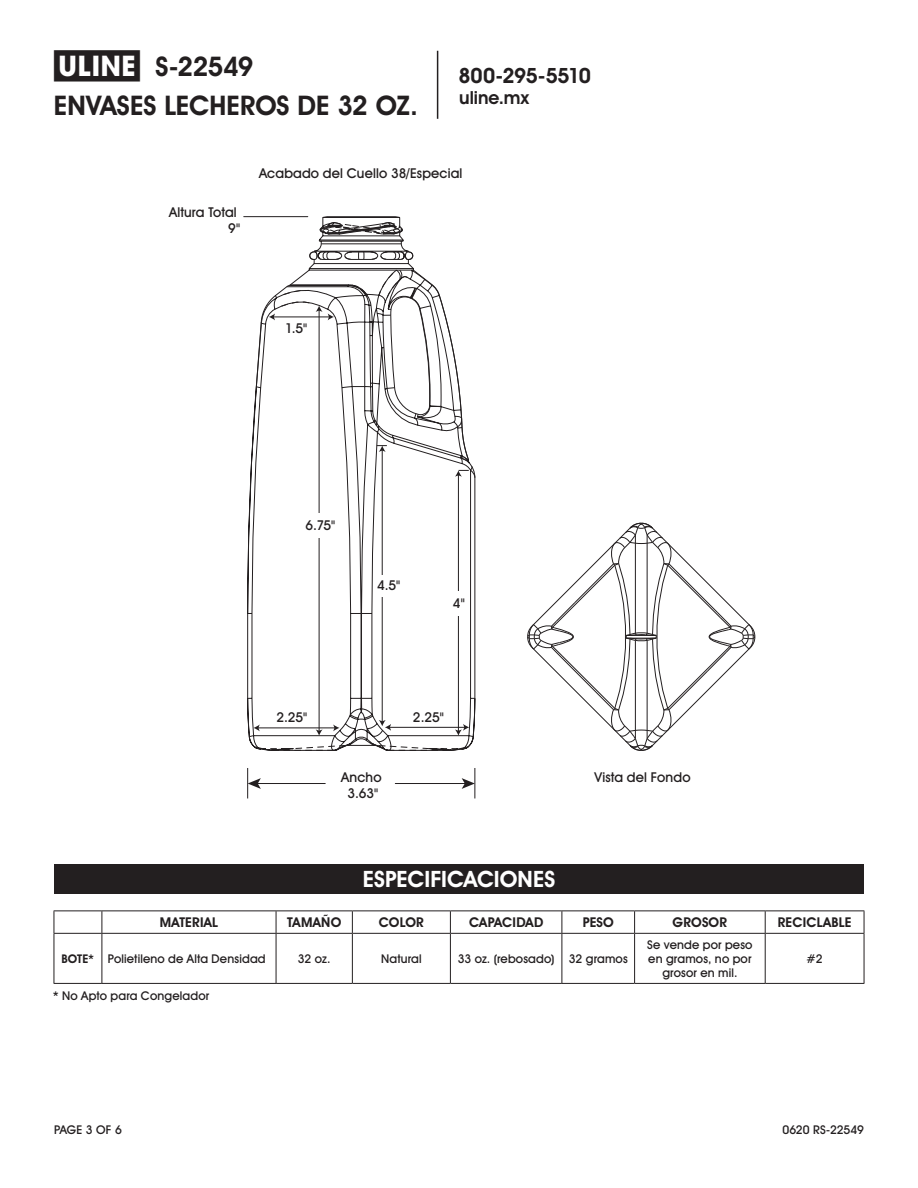
<style>
.page{position:relative;width:918px;height:1188px;background:#fff}
.page>*{position:absolute;margin:0;border:0;box-sizing:border-box;transform-origin:0 0}
.t1{font:700 27px/38.7px "Uline Two Knine";letter-spacing:-.005em;color:#231f20}
.t2{font:700 22.5px "Uline Two Knine";color:#fff}
.t3{font:700 21px "Uline Two Knine";letter-spacing:-.02em;color:#231f20}
.t4{font:700 18px "Uline Two Knine";color:#231f20}
.t5{font:13.5px/16.2px "Uline Two Knine";letter-spacing:.01em;color:#231f20;text-align:right}
.t6{font:700 13.5px "Uline Two Knine";letter-spacing:.015em;color:#231f20}
.t7{font:12px/14.4px "Uline Two Knine";letter-spacing:.015em;color:#231f20;text-align:center}
.s1{font-size:28.5px}
.s2{font-weight:700}
</style>
<div class="page">
<hr style="left:437px;top:51px;width:1px;height:68px;background:#231f20">
<hr style="left:244px;top:216px;width:64px;height:1px;background:#231f20">
<hr style="left:257px;top:783px;width:68px;height:1px;background:#231f20">
<svg style="left:248px;top:778px;width:13px;height:11px"></svg>
<hr style="left:395px;top:783px;width:70px;height:1px;background:#231f20">
<svg style="left:462px;top:778px;width:12px;height:11px"></svg>
<hr style="left:247px;top:768px;width:1px;height:30px;background:#231f20">
<hr style="left:474px;top:768px;width:1px;height:30px;background:#231f20">
<svg style="left:247px;top:216px;width:229px;height:535px"></svg>
<svg style="left:527px;top:522px;width:229px;height:229px"></svg>
<hr style="left:382px;top:450px;width:1px;height:272px;background:#231f20">
<hr style="left:319px;top:310px;width:1px;height:421px;background:#231f20">
<svg style="left:316px;top:729px;width:7px;height:7px"></svg>
<div style="left:375px;top:575px;width:30px;height:22px;background:#fff"></div>
<svg style="left:377px;top:445px;width:10px;height:7px"></svg>
<hr style="left:258px;top:728px;width:77px;height:1px;background:#231f20">
<svg style="left:253px;top:724px;width:7px;height:7px"></svg>
<svg style="left:333px;top:724px;width:6px;height:7px"></svg>
<hr style="left:389px;top:727px;width:76px;height:1px;background:#231f20">
<svg style="left:379px;top:720px;width:12px;height:11px"></svg>
<hr style="left:273px;top:317px;width:57px;height:1px;background:#231f20">
<svg style="left:269px;top:313px;width:6px;height:7px"></svg>
<svg style="left:316px;top:306px;width:18px;height:14px"></svg>
<div style="left:301px;top:513px;width:34px;height:25px;background:#fff"></div>
<hr style="left:458px;top:475px;width:1px;height:256px;background:#231f20">
<svg style="left:455px;top:724px;width:14px;height:12px"></svg>
<svg style="left:455px;top:470px;width:14px;height:7px"></svg>
<div style="left:438px;top:591px;width:28px;height:24px;background:#fff"></div>
<div style="left:54px;top:864px;width:810px;height:30px;background:#231f20"></div>
<hr style="left:54px;top:910px;width:48px;height:1px;background:#231f20">
<svg style="left:54px;top:911px;width:1px;height:22px"></svg>
<hr style="left:102px;top:910px;width:174px;height:1px;background:#231f20">
<svg style="left:102px;top:911px;width:1px;height:22px"></svg>
<hr style="left:276px;top:910px;width:76px;height:1px;background:#231f20">
<svg style="left:276px;top:911px;width:1px;height:22px"></svg>
<hr style="left:352px;top:910px;width:98px;height:1px;background:#231f20">
<svg style="left:352px;top:911px;width:1px;height:22px"></svg>
<hr style="left:450px;top:910px;width:112px;height:1px;background:#231f20">
<svg style="left:450px;top:911px;width:1px;height:22px"></svg>
<hr style="left:562px;top:910px;width:73px;height:1px;background:#231f20">
<svg style="left:562px;top:911px;width:1px;height:22px"></svg>
<hr style="left:635px;top:910px;width:130px;height:1px;background:#231f20">
<svg style="left:634px;top:911px;width:1px;height:22px"></svg>
<hr style="left:765px;top:910px;width:99px;height:1px;background:#231f20">
<svg style="left:765px;top:911px;width:1px;height:22px"></svg>
<svg style="left:864px;top:911px;width:1px;height:22px"></svg>
<hr style="left:54px;top:934px;width:1px;height:49px;background:#231f20">
<hr style="left:102px;top:934px;width:1px;height:49px;background:#231f20">
<hr style="left:276px;top:934px;width:1px;height:49px;background:#231f20">
<hr style="left:352px;top:934px;width:1px;height:49px;background:#231f20">
<hr style="left:450px;top:934px;width:1px;height:49px;background:#231f20">
<hr style="left:562px;top:934px;width:1px;height:49px;background:#231f20">
<hr style="left:634px;top:934px;width:1px;height:49px;background:#231f20">
<hr style="left:765px;top:934px;width:1px;height:49px;background:#231f20">
<hr style="left:864px;top:934px;width:1px;height:49px;background:#231f20">
<hr style="left:54px;top:983px;width:48px;height:1px;background:#231f20">
<hr style="left:102px;top:983px;width:174px;height:1px;background:#231f20">
<hr style="left:276px;top:983px;width:76px;height:1px;background:#231f20">
<hr style="left:352px;top:983px;width:98px;height:1px;background:#231f20">
<hr style="left:450px;top:983px;width:112px;height:1px;background:#231f20">
<hr style="left:562px;top:983px;width:73px;height:1px;background:#231f20">
<hr style="left:635px;top:983px;width:130px;height:1px;background:#231f20">
<hr style="left:765px;top:983px;width:99px;height:1px;background:#231f20">
<hr style="left:54px;top:933px;width:48px;height:1px;background:#231f20">
<hr style="left:102px;top:933px;width:174px;height:1px;background:#231f20">
<hr style="left:276px;top:933px;width:76px;height:1px;background:#231f20">
<hr style="left:352px;top:933px;width:98px;height:1px;background:#231f20">
<hr style="left:450px;top:933px;width:112px;height:1px;background:#231f20">
<hr style="left:562px;top:933px;width:73px;height:1px;background:#231f20">
<hr style="left:635px;top:933px;width:130px;height:1px;background:#231f20">
<hr style="left:765px;top:933px;width:99px;height:1px;background:#231f20">
<h1 class="t1" style="left:54px;top:47px;width:365px"><span class="s1">π</span> S-22549<br>ENVASES LECHEROS DE 32 OZ.</h1>
<h3 class="t3" style="left:459px;top:63px;width:134px">800-295-5510</h3>
<h3 class="t4" style="left:459px;top:86px;width:71px">uline.mx</h3>
<p class="t5" style="left:169px;top:204px;width:73px">Altura Total<br>9"</p>
<p class="t5" style="left:259px;top:165px;width:205px">Acabado del Cuello 38/Especial</p>
<p class="t5" style="left:285px;top:320px;width:24px">1.5"</p>
<p class="t5" style="left:306px;top:517px;width:31px">6.75"</p>
<p class="t5" style="left:377px;top:577px;width:25px">4.5"</p>
<p class="t5" style="left:453px;top:595px;width:13px">4"</p>
<p class="t5" style="left:276px;top:709px;width:32px">2.25"</p>
<p class="t5" style="left:413px;top:709px;width:32px">2.25"</p>
<p class="t5" style="left:341px;top:769px;width:42px;text-align:center">Ancho<br>3.63"</p>
<p class="t5" style="left:594px;top:769px;width:98px">Vista del Fondo</p>
<h2 class="t2" style="left:363px;top:866px;width:194px">ESPECIFICACIONES</h2>
<p class="t6" style="left:160px;top:914px;width:60px">MATERIAL</p>
<p class="t6" style="left:287px;top:914px;width:56px">TAMAÑO</p>
<p class="t6" style="left:379px;top:914px;width:47px">COLOR</p>
<p class="t6" style="left:469px;top:914px;width:76px">CAPACIDAD</p>
<p class="t6" style="left:583px;top:914px;width:33px">PESO</p>
<p class="t6" style="left:673px;top:914px;width:56px">GROSOR</p>
<p class="t6" style="left:778px;top:914px;width:75px">RECICLABLE</p>
<p class="t7" style="left:62px;top:951px;width:206px"><span class="s2">BOTE*</span> Polietileno de Alta Densidad</p>
<p class="t7" style="left:298px;top:951px;width:34px">32 oz.</p>
<p class="t7" style="left:381px;top:951px;width:42px">Natural</p>
<p class="t7" style="left:458px;top:951px;width:171px">33 oz. (rebosado) 32 gramos</p>
<p class="t7" style="left:647px;top:937px;width:107px">Se vende por peso en gramos, no por grosor en mil.</p>
<p class="t7" style="left:807px;top:951px;width:18px">#2</p>
<p class="t7" style="left:53px;top:988px;width:158px">* No Apto para Congelador</p>
<p class="t7" style="left:54px;top:1122px;width:69px">PAGE 3 OF 6</p>
<p class="t7" style="left:782px;top:1122px;width:83px">0620 RS-22549</p>
</div>
